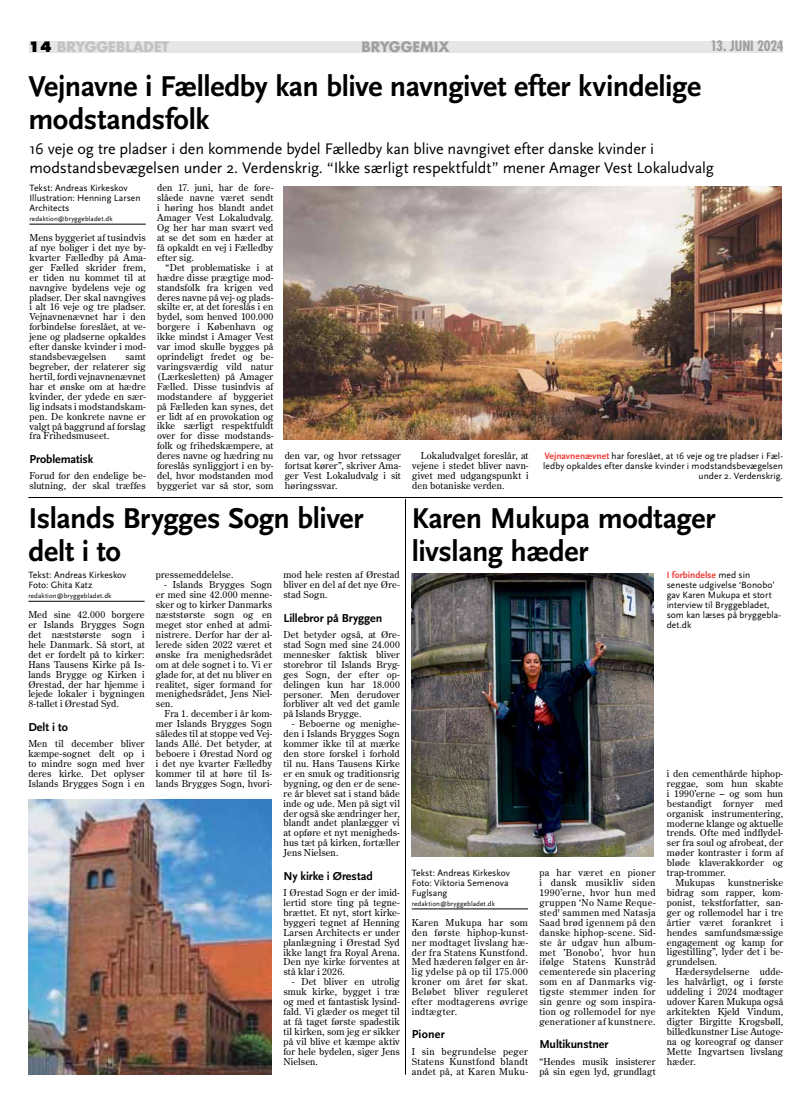
<style>
.page{position:relative;width:811px;height:1120px;background:#fff}
.page>*{position:absolute;margin:0;border:0;box-sizing:border-box;transform-origin:0 0}
.t1{font:700 30px/33px "Scala Sans";letter-spacing:-.015em;color:#000}
.t2{font:16px/19.2px "Scala Sans";letter-spacing:-.01em;color:#000}
.t3{font:700 14px "Futura";letter-spacing:-.005em;color:#c3c1c1}
.t4{font:700 condensed 14px "Futura";letter-spacing:-.02em;color:#a19f9d}
.t5{font:700 14px "Futura";color:#a19f9d}
.t6{font:700 12px "Scala Sans";letter-spacing:-.01em;color:#000}
.t7{font:9.5px/9.9px "Century Old Style Std";letter-spacing:.015em;color:#000;text-align:justify}
.t8{font:9.5px/9.9px "Scala Sans";letter-spacing:.005em;color:#000}
.t9{font:7px "Scala Sans";letter-spacing:.015em;color:#000}
.s1{font-weight:800;color:#000}
.s2{font-weight:700;color:#f13d37}
</style>
<div class="page">
<div style="left:29px;top:41px;width:753px;height:11px;background:#e7e6e6"></div>
<img style="left:284px;top:186px;width:497px;height:253px">
<hr style="left:29px;top:224px;width:117px;height:1px;background:#000">
<hr style="left:28px;top:497px;width:754px;height:1px;background:#000">
<hr style="left:405px;top:499px;width:1px;height:575px;background:#000">
<img style="left:28px;top:799px;width:243px;height:275px">
<hr style="left:28px;top:601px;width:117px;height:1px;background:#000">
<img style="left:411px;top:573px;width:243px;height:283px">
<hr style="left:412px;top:908px;width:116px;height:1px;background:#000">
<h3 class="t3" style="left:28px;top:38px;width:142px"><span class="s1">14</span> BRYGGEBLADET</h3>
<h3 class="t5" style="left:361px;top:38px;width:11px">BRY</h3>
<h3 class="t5" style="left:389px;top:38px;width:62px">GGEMIX</h3>
<h3 class="t4" style="left:710px;top:37px;width:75px">13. juni 2024</h3>
<h1 class="t1" style="left:28px;top:70px;width:674px">Vejnavne i Fælledby kan blive navngivet efter kvindelige modstandsfolk</h1>
<h2 class="t2" style="left:29px;top:139px;width:686px">16 veje og tre pladser i den kommende bydel Fælledby kan blive navngivet efter danske kvinder i modstandsbevægelsen under 2. Verdenskrig. “Ikke særligt respektfuldt” mener Amager Vest Lokaludvalg</h2>
<p class="t8" style="left:29px;top:183px;width:113px">Tekst: Andreas Kirkeskov<br>Illustration: Henning Larsen<br>Architects</p>
<p class="t9" style="left:29px;top:215px;width:85px">redaktion@bryggebladet.dk</p>
<p class="t7" style="left:29px;top:232px;width:118px">Mens byggeriet af tusindvis af nye boliger i det nye by&shy;kvarter Fælledby på Ama&shy;ger Fælled skrider frem, er tiden nu kommet til at navngive bydelens veje og pladser. Der skal navngives i alt 16 veje og tre pladser.<br>Vejnavnenævnet har i den forbindelse foreslået, at ve&shy;jene og pladserne opkaldes efter danske kvinder i mod&shy;standsbevægelsen</p>
<p class="t7" style="left:157px;top:183px;width:118px">den 17. juni, har de fore&shy;slåede navne været sendt i høring hos blandt andet Amager Vest Lokaludvalg.<br>Og her har man svært ved at se det som en hæder at få opkaldt en vej i Fælledby efter sig.</p>
<p class="t7" style="left:157px;top:262px;width:118px;text-indent:9px">“Det problematiske i at hædre disse prægtige mod&shy;standsfolk fra krigen ved deres navne på vej- og plads&shy;skilte er, at det foreslås i en bydel, som henved 100.000 borgere i København og ikke mindst i Amager Vest var imod skulle bygges på oprindeligt fredet og be&shy;varingsværdig vild natur (Lærkesletten) på Amager Fælled. Disse tusindvis af modstandere af byggeriet på Fælleden kan synes, det er lidt af en provokation og ikke særligt respektfuldt over for disse modstands&shy;folk og frihedskæmpere, at deres navne og hædring nu foreslås synliggjort i en by&shy;del, hvor modstanden mod byggeriet var så stor, som</p>
<p class="t7" style="left:29px;top:351px;width:118px;text-indent:96px">samt begreber, der relaterer sig hertil, fordi vejnavnenævnet har et ønske om at hædre kvinder, der ydede en sær&shy;lig indsats i modstandskam&shy;pen. De konkrete navne er valgt på baggrund af forslag fra Frihedsmuseet.</p>
<p class="t6" style="left:29px;top:452px;width:65px">Problematisk</p>
<p class="t7" style="left:29px;top:471px;width:118px">Forud for den endelige be&shy;slutning, der skal træffes</p>
<p class="t7" style="left:285px;top:451px;width:118px">den var, og hvor retssager fortsat kører”, skriver Ama&shy;ger Vest Lokaludvalg i sit høringssvar.</p>
<p class="t7" style="left:412px;top:451px;width:118px;text-indent:9px">Lokaludvalget foreslår, at vejene i stedet bliver navn&shy;givet med udgangspunkt i den botaniske verden.</p>
<p class="t8" style="left:543px;top:451px;width:241px;text-align:right"><span class="s2">Vejnavnenævnet</span> har foreslået, at 16 veje og tre pladser i Fæl&shy;ledby opkaldes efter danske kvinder i modstandsbevægelsen under 2. Verdenskrig.</p>
<h1 class="t1" style="left:28px;top:502px;width:337px">Islands Brygges Sogn bliver delt i to</h1>
<p class="t8" style="left:28px;top:570px;width:100px">Tekst: Andreas Kirkeskov<br>Foto: Ghita Katz</p>
<p class="t9" style="left:28px;top:592px;width:85px">redaktion@bryggebladet.dk</p>
<p class="t7" style="left:28px;top:609px;width:118px">Med sine 42.000 borgere er Islands Brygges Sogn det næststørste sogn i hele Danmark. Så stort, at det er fordelt på to kirker:<br>Hans Tausens Kirke på Is&shy;lands Brygge og Kirken i Ørestad, der har hjemme i lejede lokaler i bygningen 8-tallet i Ørestad Syd.</p>
<p class="t6" style="left:28px;top:720px;width:41px">Delt i to</p>
<p class="t7" style="left:28px;top:738px;width:118px">Men til december bliver kæmpe-sognet delt op i to mindre sogn med hver deres kirke. Det oplyser Islands Brygges Sogn i en</p>
<h1 class="t1" style="left:412px;top:502px;width:305px">Karen Mukupa modtager livslang hæder</h1>
<p class="t7" style="left:283px;top:570px;width:118px">mod hele resten af Ørestad bliver en del af det nye Øre&shy;stad Sogn.</p>
<p class="t6" style="left:283px;top:611px;width:100px">Lillebror på Bryggen</p>
<p class="t7" style="left:283px;top:629px;width:118px">Det betyder også, at Øre&shy;stad Sogn med sine 24.000 mennesker faktisk bliver storebror til Islands Bryg&shy;ges Sogn, der efter op&shy;delingen kun har 18.000 personer. Men derudover forbliver alt ved det gamle på Islands Brygge.</p>
<p class="t7" style="left:283px;top:719px;width:118px;text-indent:9px">- Beboerne og menighe&shy;den i Islands Brygges Sogn kommer ikke til at mærke den store forskel i forhold til nu. Hans Tausens Kirke er en smuk og traditionsrig bygning, og den er de sene&shy;re år blevet sat i stand både inde og ude. Men på sigt vil der også ske ændringer her, blandt andet planlægger vi at opføre et nyt menigheds&shy;hus tæt på kirken, fortæller Jens Nielsen.</p>
<p class="t6" style="left:283px;top:869px;width:91px">Ny kirke i Ørestad</p>
<p class="t7" style="left:283px;top:887px;width:118px">I Ørestad Sogn er der imid&shy;lertid store ting på tegne&shy;brættet. Et nyt, stort kirke&shy;byggeri tegnet af Henning Larsen Architects er under planlægning i Ørestad Syd ikke langt fra Royal Arena.<br>Den nye kirke forventes at stå klar i 2026.</p>
<p class="t7" style="left:283px;top:976px;width:118px;text-indent:9px">- Det bliver en utrolig smuk kirke, bygget i træ og med et fantastisk lysind&shy;fald. Vi glæder os meget til at få taget første spadestik til kirken, som jeg er sikker på vil blive et kæmpe aktiv for hele bydelen, siger Jens Nielsen.</p>
<p class="t7" style="left:156px;top:570px;width:79px">pressemeddelelse.</p>
<p class="t7" style="left:156px;top:580px;width:118px;text-indent:9px">- Islands Brygges Sogn er med sine 42.000 menne&shy;sker og to kirker Danmarks næststørste sogn og en meget stor enhed at admi&shy;nistrere. Derfor har der al&shy;lerede siden 2022 været et ønske fra menighedsrådet om at dele sognet i to. Vi er glade for, at det nu bliver en realitet, siger formand for menighedsrådet, Jens Niel&shy;sen.</p>
<p class="t7" style="left:156px;top:709px;width:118px;text-indent:9px">Fra 1. december i år kom&shy;mer Islands Brygges Sogn således til at stoppe ved Vej&shy;lands Allé. Det betyder, at beboere i Ørestad Nord og i det nye kvarter Fælledby kommer til at høre til Is&shy;lands Brygges Sogn, hvori-</p>
<p class="t8" style="left:666px;top:570px;width:116px"><span class="s2">I forbindelse</span> med sin seneste udgivelse ‘Bonobo’ gav Karen Mukupa et stort interview til Bryggebladet, som kan læses på bryggebla&shy;det.dk</p>
<p class="t7" style="left:667px;top:768px;width:118px">i den cementhårde hiphop-</p>
<p class="t7" style="left:667px;top:778px;width:118px">reggae, som hun skabte</p>
<p class="t7" style="left:667px;top:788px;width:118px">i 1990’erne – og som hun</p>
<p class="t7" style="left:667px;top:798px;width:118px">bestandigt fornyer med</p>
<p class="t7" style="left:667px;top:808px;width:118px">organisk instrumentering,</p>
<p class="t7" style="left:667px;top:818px;width:118px">moderne klange og aktuelle</p>
<p class="t7" style="left:667px;top:828px;width:118px">trends. Ofte med indflydel-</p>
<p class="t7" style="left:667px;top:838px;width:118px">ser fra soul og afrobeat, der</p>
<p class="t7" style="left:667px;top:848px;width:118px">møder kontraster i form af</p>
<p class="t7" style="left:667px;top:857px;width:118px">bløde klaverakkorder og</p>
<p class="t7" style="left:667px;top:867px;width:61px">trap-trommer.</p>
<p class="t7" style="left:675px;top:877px;width:41px">Mukupas</p>
<p class="t7" style="left:539px;top:867px;width:118px">pa har været en pioner i dansk musikliv siden 1990’erne, hvor hun med gruppen ‘No Name Reque&shy;sted' sammen med Natasja Saad brød igennem på den danske hiphop-scene. Sid&shy;ste år udgav hun album&shy;met ’Bonobo’, hvor hun ifølge Statens Kunstråd cementerede sin placering som en af Danmarks vig&shy;tigste stemmer inden for sin genre og som inspira&shy;tion og rollemodel for nye generationer af kunstnere.</p>
<p class="t6" style="left:539px;top:1038px;width:71px">Multikunstner</p>
<p class="t7" style="left:539px;top:1056px;width:118px">“Hendes musik insisterer på sin egen lyd, grundlagt</p>
<p class="t8" style="left:412px;top:868px;width:100px">Tekst: Andreas Kirkeskov<br>Foto: Viktoria Semenova<br>Fuglsang</p>
<p class="t9" style="left:412px;top:900px;width:85px">redaktion@bryggebladet.dk</p>
<p class="t7" style="left:412px;top:917px;width:118px">Karen Mukupa har som den første hiphop-kunst&shy;ner modtaget livslang hæ&shy;der fra Statens Kunstfond.<br>Med hæderen følger en år&shy;lig ydelse på op til 175.000 kroner om året før skat.<br>Beløbet bliver reguleret efter modtagerens øvrige indtægter.</p>
<p class="t6" style="left:412px;top:1028px;width:35px">Pioner</p>
<p class="t7" style="left:412px;top:1046px;width:118px">I sin begrundelse peger Statens Kunstfond blandt andet på, at Karen Muku-</p>
<p class="t7" style="left:667px;top:877px;width:118px;text-indent:61px">kunstneriske bidrag som rapper, kom&shy;ponist, tekstforfatter, san&shy;ger og rollemodel har i tre årtier været forankret i hendes samfundsmæssige engagement og kamp for ligestilling”, lyder det i be&shy;grundelsen.</p>
<p class="t7" style="left:667px;top:967px;width:118px;text-indent:9px">Hædersydelserne udde&shy;les halvårligt, og i første uddeling i 2024 modtager udover Karen Mukupa også arkitekten Kjeld Vindum, digter Birgitte Krogsbøll, billedkunstner Lise Autoge&shy;na og koreograf og danser Mette Ingvartsen livslang hæder.</p>
</div>
